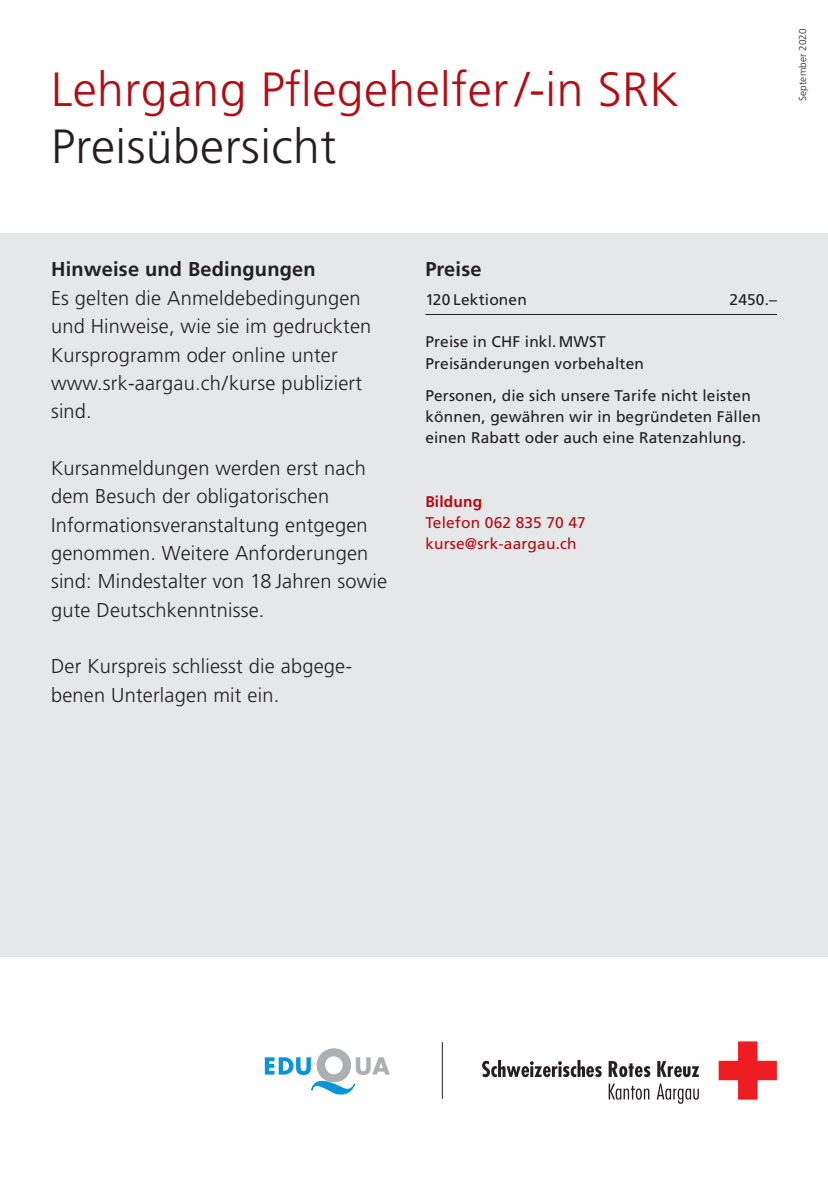
<style>
.page{position:relative;width:828px;height:1191px;background:#fff}
.page>*{position:absolute;margin:0;border:0;box-sizing:border-box;transform-origin:0 0}
.t1{font:300 48px "Frutiger LT Std";letter-spacing:.01em;color:#b00d15}
.t2{font:300 48px "Frutiger LT Std";letter-spacing:.01em;color:#231f20}
.t3{font:300 20px/28.4px "Frutiger LT Std";letter-spacing:.01em;color:#231f20}
.t4{font:700 20px "Frutiger LT Std";letter-spacing:.01em;color:#231f20}
.t5{font:15.6px/21.2px "Frutiger LT Std";letter-spacing:.01em;color:#231f20}
.t6{font:15.6px/21.2px "Frutiger LT Std";letter-spacing:.01em;color:#b00d15}
.t7{font:700 15.6px "Frutiger LT Std";letter-spacing:.01em;color:#b00d15}
.t8{font:300 10px "Frutiger LT Std";letter-spacing:.01em;color:#231f20}
</style>
<div class="page">
<div style="left:0;top:234px;width:828px;height:723px;background:#e6e7e9"></div>
<svg style="left:718px;top:1041px;width:59px;height:58px"></svg>
<svg style="left:482px;top:1060px;width:120px;height:17px"></svg>
<svg style="left:608px;top:1061px;width:42px;height:16px"></svg>
<svg style="left:657px;top:1061px;width:42px;height:16px"></svg>
<svg style="left:608px;top:1083px;width:41px;height:16px"></svg>
<svg style="left:656px;top:1083px;width:43px;height:20px"></svg>
<hr style="left:425px;top:314px;width:352px;height:1px;background:#231f20">
<svg style="left:265px;top:1048px;width:125px;height:46px"></svg>
<hr style="left:442px;top:1042px;width:1px;height:56px;background:#231f20">
<h1 class="t1" style="left:51px;top:63px;width:629px">Lehrgang Pflegehelfer/-in SRK</h1>
<h1 class="t2" style="left:51px;top:119px;width:287px">Preisübersicht</h1>
<p class="t8" style="left:797px;top:101px;width:74px;rotate:-90deg">September 2020</p>
<p class="t4" style="left:51px;top:258px;width:266px">Hinweise und Bedingungen</p>
<p class="t3" style="left:51px;top:284px;width:322px">Es gelten die Anmeldebedingungen und Hinweise, wie sie im gedruckten<br>Kursprogramm oder online unter www.srk-aargau.ch/kurse publiziert sind.</p>
<p class="t3" style="left:51px;top:454px;width:338px">Kursanmeldungen werden erst nach dem Besuch der obligatorischen Informationsveranstaltung entgegen genommen. Weitere Anforderungen sind: Mindestalter von 18 Jahren sowie gute Deutschkenntnisse.</p>
<p class="t3" style="left:51px;top:652px;width:301px">Der Kurspreis schliesst die abgege&shy;benen Unterlagen mit ein.</p>
<p class="t4" style="left:425px;top:258px;width:58px">Preise</p>
<p class="t5" style="left:425px;top:289px;width:103px">120 Lektionen</p>
<p class="t5" style="left:729px;top:289px;width:49px">2450.–</p>
<p class="t5" style="left:425px;top:331px;width:220px">Preise in CHF inkl.MWST<br>Preisänderungen vorbehalten</p>
<p class="t5" style="left:425px;top:384px;width:337px">Personen, die sich unsere Tarife nicht leisten können, gewähren wir in begründeten Fällen einen Rabatt oder auch eine Ratenzahlung.</p>
<p class="t7" style="left:425px;top:492px;width:58px">Bildung</p>
<p class="t6" style="left:425px;top:512px;width:162px">Telefon 062 835 70 47 kurse@srk-aargau.ch</p>
</div>
